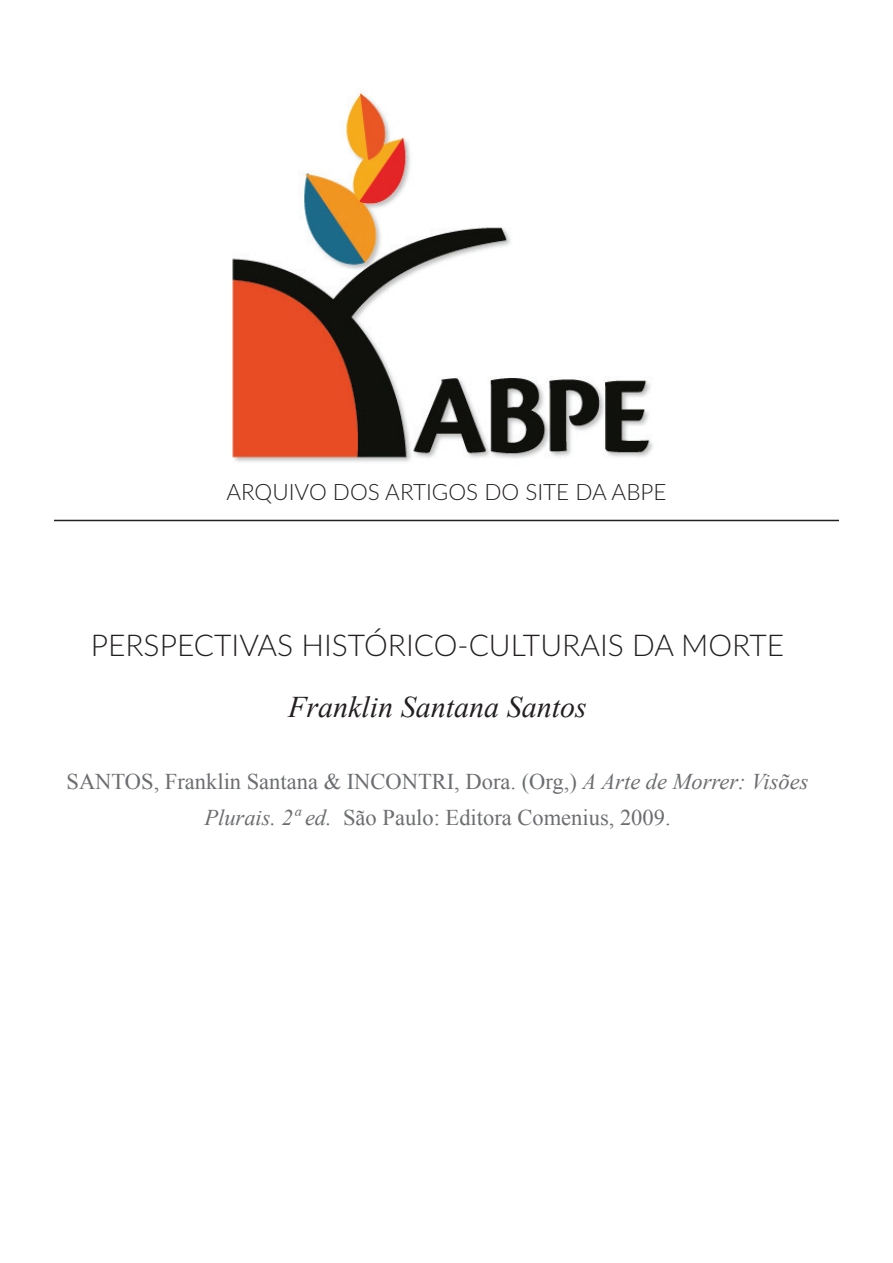
<style>
.page{position:relative;width:893px;height:1263px;background:#fff}
.page>*{position:absolute;margin:0;border:0;box-sizing:border-box;transform-origin:0 0}
.t1{font:300 30px "Lato";color:#231f20}
.t2{font:italic 30px "Times New Roman";color:#231f20}
.t3{font:22.5px/36px "Times New Roman";color:#6c6d70;text-align:center}
.t4{font:300 22.5px "Lato";color:#231f20}
.s1{font-style:italic}
</style>
<div class="page">
<img style="left:232px;top:91px;width:421px;height:371px">
<hr style="left:54px;top:520px;width:785px;height:1px;background:#231f20">
<p class="t4" style="left:226px;top:477px;width:442px">ARQUIVO DOS ARTIGOS DO SITE DA ABPE</p>
<h1 class="t1" style="left:91px;top:626px;width:695px">PERSPECTIVAS HISTÓRICO-CULTURAIS DA MORTE</h1>
<h1 class="t2" style="left:288px;top:690px;width:300px">Franklin Santana Santos</h1>
<p class="t3" style="left:67px;top:763px;width:743px">SANTOS, Franklin Santana &amp; INCONTRI, Dora. (Org,) <span class="s1">A Arte de Morrer: Visões<br>Plurais. 2ª ed.</span> São Paulo: Editora Comenius, 2009.</p>
</div>
